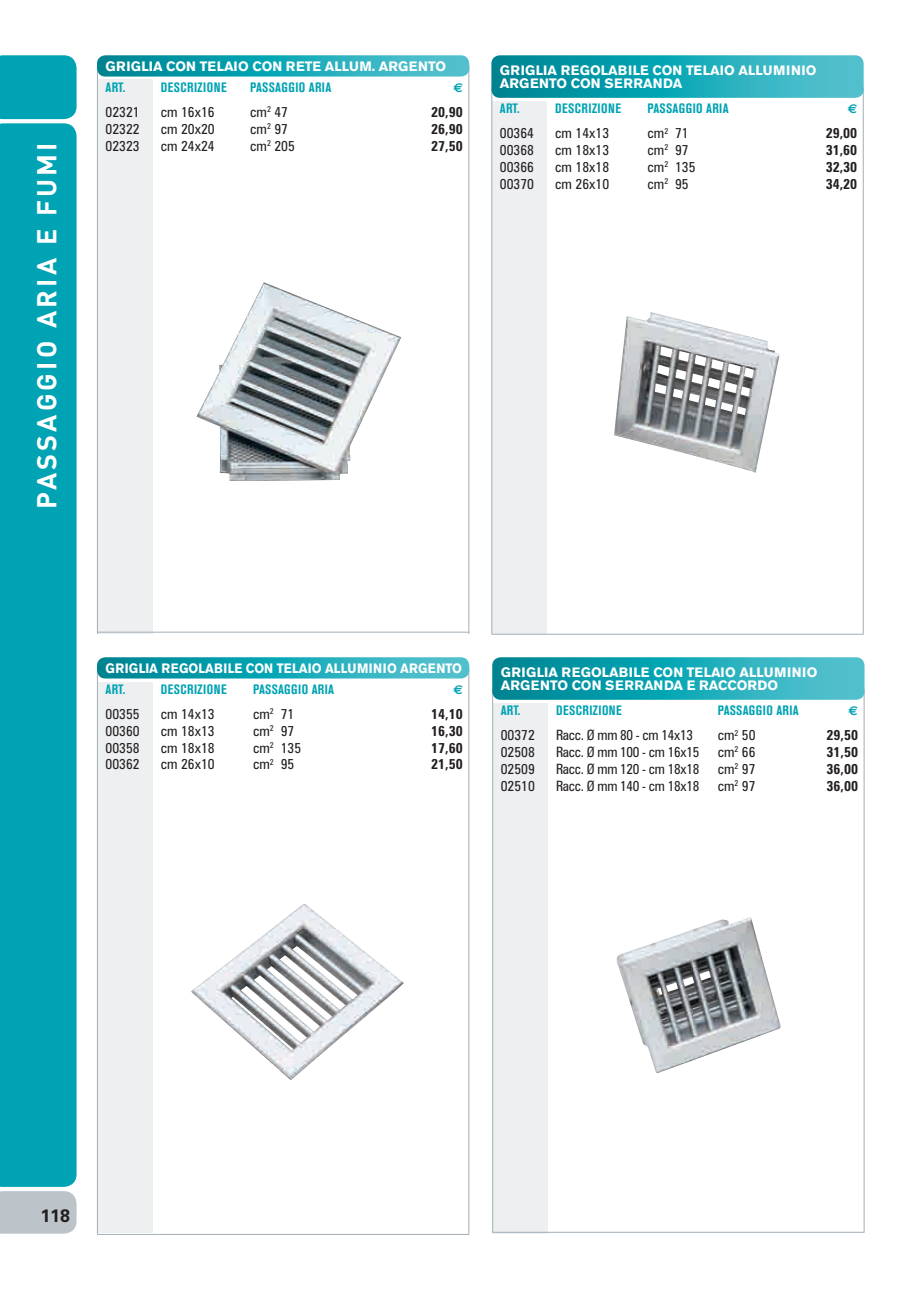
<style>
.page{position:relative;width:919px;height:1289px;background:#fff}
.page>*{position:absolute;margin:0;border:0;box-sizing:border-box;transform-origin:0 0}
.t1{font:700 27px "DIN";letter-spacing:.12em;color:#fff}
.t2{font:700 18px "Zurich BT";color:#231f20}
.t3{font:condensed 14.25px "Zurich BT";color:#231f20}
.t4{font:700 condensed 14.25px "Zurich BT";color:#231f20}
.t5{font:condensed 14.25px "Zurich BT";letter-spacing:-.02em;color:#231f20}
.t6{font:700 condensed 13.5px "Akzidenz Grotesk BE";letter-spacing:.035em;color:#00a3b3}
.t7{font:700 13.5px/13.5px "Akzidenz Grotesk BE";color:#fff}
.t8{font:700 13.5px/13.5px "Akzidenz Grotesk BE";letter-spacing:.02em;color:#fff}
.t9{font:700 13.5px "Akzidenz Grotesk BE";letter-spacing:.02em;color:#fff;scale:.92 1}
.t10{font:700 12.75px "Euro Sans";color:#00a3b3}
</style>
<div class="page">
<div style="left:0;top:1191px;width:77px;height:42px;background:#bcc4c9"></div>
<div style="left:0;top:123px;width:77px;height:1063px;background:#00a3b3"></div>
<div style="left:0;top:55px;width:77px;height:64px;background:#00a3b3"></div>
<div style="left:97px;top:79px;width:55px;height:555px;background:#edeff1"></div>
<hr style="left:468px;top:66px;width:1px;height:568px;background:#a4aeb6">
<hr style="left:97px;top:66px;width:1px;height:568px;background:#a4aeb6">
<svg style="left:97px;top:55px;width:372px;height:22px;background:#23a8b6"></svg>
<hr style="left:97px;top:631px;width:372px;height:1px;background:#a4aeb6">
<img style="left:196px;top:282px;width:205px;height:199px">
<div style="left:97px;top:682px;width:55px;height:550px;background:#edeff1"></div>
<hr style="left:468px;top:668px;width:1px;height:565px;background:#a4aeb6">
<hr style="left:97px;top:668px;width:1px;height:565px;background:#a4aeb6">
<svg style="left:97px;top:657px;width:372px;height:21px;background:#1ea7b4"></svg>
<hr style="left:97px;top:1233px;width:372px;height:1px;background:#a4aeb6">
<img style="left:191px;top:904px;width:213px;height:176px">
<div style="left:491px;top:101px;width:55px;height:533px;background:#edeff1"></div>
<hr style="left:862px;top:87px;width:1px;height:547px;background:#a4aeb6">
<hr style="left:491px;top:87px;width:1px;height:547px;background:#a4aeb6">
<svg style="left:491px;top:55px;width:372px;height:43px;background:#1ea7b4"></svg>
<hr style="left:491px;top:634px;width:372px;height:1px;background:#a4aeb6">
<img style="left:614px;top:312px;width:165px;height:161px">
<div style="left:492px;top:702px;width:55px;height:531px;background:#edeff1"></div>
<hr style="left:863px;top:689px;width:1px;height:542px;background:#a4aeb6">
<hr style="left:492px;top:689px;width:1px;height:542px;background:#a4aeb6">
<svg style="left:492px;top:657px;width:372px;height:42px;background:#1da6b4"></svg>
<hr style="left:492px;top:1231px;width:372px;height:1px;background:#a4aeb6">
<img style="left:616px;top:917px;width:165px;height:156px">
<h1 class="t1" style="left:37px;top:509px;width:368px;rotate:-90deg">PASSAGGIO ARIA E FUMI</h1>
<p class="t7" style="left:105px;top:61px;width:342px">GRIGLIA CON TELAIO CON RETE ALLUM. ARGENTO</p>
<p class="t6" style="left:105px;top:82px;width:21px">ART.</p>
<p class="t6" style="left:161px;top:82px;width:67px">DESCRIZIONE</p>
<p class="t6" style="left:250px;top:82px;width:83px">PASSAGGIO ARIA</p>
<p class="t10" style="left:453px;top:80px;width:11px">€</p>
<p class="t3" style="left:105px;top:107px;width:36px">02321</p>
<p class="t3" style="left:161px;top:107px;width:55px">cm 16x16</p>
<p class="t3" style="left:250px;top:107px;width:39px">cm<sup>2</sup> 47</p>
<p class="t4" style="left:431px;top:107px;width:33px">20,90</p>
<p class="t3" style="left:105px;top:123px;width:36px">02322</p>
<p class="t3" style="left:161px;top:123px;width:55px">cm 20x20</p>
<p class="t3" style="left:250px;top:123px;width:39px">cm<sup>2</sup> 97</p>
<p class="t4" style="left:431px;top:123px;width:33px">26,90</p>
<p class="t3" style="left:105px;top:140px;width:36px">02323</p>
<p class="t3" style="left:161px;top:140px;width:55px">cm 24x24</p>
<p class="t3" style="left:250px;top:140px;width:46px">cm<sup>2</sup> 205</p>
<p class="t4" style="left:431px;top:140px;width:33px">27,50</p>
<p class="t8" style="left:500px;top:65px;width:318px">GRIGLIA REGOLABILE CON TELAIO ALLUMINIO<br>ARGENTO CON SERRANDA</p>
<p class="t6" style="left:500px;top:103px;width:21px">ART.</p>
<p class="t6" style="left:555px;top:103px;width:67px">DESCRIZIONE</p>
<p class="t6" style="left:647px;top:103px;width:83px">PASSAGGIO ARIA</p>
<p class="t10" style="left:847px;top:101px;width:11px">€</p>
<p class="t3" style="left:500px;top:128px;width:36px">00364</p>
<p class="t3" style="left:555px;top:128px;width:55px">cm 14x13</p>
<p class="t3" style="left:647px;top:128px;width:43px">cm<sup>2</sup> 71</p>
<p class="t4" style="left:825px;top:128px;width:33px">29,00</p>
<p class="t3" style="left:500px;top:145px;width:36px">00368</p>
<p class="t3" style="left:555px;top:145px;width:55px">cm 18x13</p>
<p class="t3" style="left:647px;top:145px;width:43px">cm<sup>2</sup> 97</p>
<p class="t4" style="left:825px;top:145px;width:33px">31,60</p>
<p class="t3" style="left:500px;top:162px;width:36px">00366</p>
<p class="t3" style="left:555px;top:162px;width:55px">cm 18x18</p>
<p class="t3" style="left:647px;top:162px;width:50px">cm<sup>2</sup> 135</p>
<p class="t4" style="left:825px;top:162px;width:33px">32,30</p>
<p class="t3" style="left:500px;top:178px;width:36px">00370</p>
<p class="t3" style="left:555px;top:178px;width:55px">cm 26x10</p>
<p class="t3" style="left:647px;top:178px;width:43px">cm<sup>2</sup> 95</p>
<p class="t4" style="left:825px;top:178px;width:33px">34,20</p>
<p class="t9" style="left:105px;top:663px;width:389px">GRIGLIA REGOLABILE CON TELAIO ALLUMINIO ARGENTO</p>
<p class="t6" style="left:105px;top:684px;width:21px">ART.</p>
<p class="t6" style="left:161px;top:684px;width:67px">DESCRIZIONE</p>
<p class="t6" style="left:253px;top:684px;width:83px">PASSAGGIO ARIA</p>
<p class="t10" style="left:453px;top:681px;width:11px">€</p>
<p class="t3" style="left:105px;top:708px;width:36px">00355</p>
<p class="t3" style="left:161px;top:708px;width:55px">cm 14x13</p>
<p class="t3" style="left:253px;top:708px;width:43px">cm<sup>2</sup> 71</p>
<p class="t4" style="left:431px;top:708px;width:33px">14,10</p>
<p class="t3" style="left:105px;top:725px;width:36px">00360</p>
<p class="t3" style="left:161px;top:725px;width:55px">cm 18x13</p>
<p class="t3" style="left:253px;top:725px;width:43px">cm<sup>2</sup> 97</p>
<p class="t4" style="left:431px;top:725px;width:33px">16,30</p>
<p class="t3" style="left:105px;top:742px;width:36px">00358</p>
<p class="t3" style="left:161px;top:742px;width:55px">cm 18x18</p>
<p class="t3" style="left:253px;top:742px;width:50px">cm<sup>2</sup> 135</p>
<p class="t4" style="left:431px;top:742px;width:33px">17,60</p>
<p class="t3" style="left:105px;top:759px;width:36px">00362</p>
<p class="t3" style="left:161px;top:759px;width:55px">cm 26x10</p>
<p class="t3" style="left:253px;top:759px;width:43px">cm<sup>2</sup> 95</p>
<p class="t4" style="left:431px;top:759px;width:33px">21,50</p>
<p class="t7" style="left:500px;top:666px;width:318px">GRIGLIA REGOLABILE CON TELAIO ALLUMINIO<br>ARGENTO CON SERRANDA E RACCORDO</p>
<p class="t6" style="left:500px;top:705px;width:21px">ART.</p>
<p class="t6" style="left:556px;top:705px;width:67px">DESCRIZIONE</p>
<p class="t6" style="left:717px;top:705px;width:83px">PASSAGGIO ARIA</p>
<p class="t10" style="left:848px;top:703px;width:11px">€</p>
<p class="t3" style="left:500px;top:730px;width:36px">00372</p>
<p class="t5" style="left:556px;top:730px;width:138px">Racc. Ø mm 80 - cm 14x13</p>
<p class="t3" style="left:717px;top:730px;width:39px">cm<sup>2</sup> 50</p>
<p class="t4" style="left:826px;top:730px;width:33px">29,50</p>
<p class="t3" style="left:500px;top:746px;width:36px">02508</p>
<p class="t5" style="left:556px;top:746px;width:145px">Racc. Ø mm 100 - cm 16x15</p>
<p class="t3" style="left:717px;top:746px;width:39px">cm<sup>2</sup> 66</p>
<p class="t4" style="left:826px;top:746px;width:33px">31,50</p>
<p class="t3" style="left:500px;top:763px;width:36px">02509</p>
<p class="t5" style="left:556px;top:763px;width:145px">Racc. Ø mm 120 - cm 18x18</p>
<p class="t3" style="left:717px;top:763px;width:39px">cm<sup>2</sup> 97</p>
<p class="t4" style="left:826px;top:763px;width:33px">36,00</p>
<p class="t3" style="left:500px;top:780px;width:36px">02510</p>
<p class="t5" style="left:556px;top:780px;width:145px">Racc. Ø mm 140 - cm 18x18</p>
<p class="t3" style="left:717px;top:780px;width:39px">cm<sup>2</sup> 97</p>
<p class="t4" style="left:826px;top:780px;width:33px">36,00</p>
<p class="t2" style="left:40px;top:1208px;width:31px">118</p>
</div>
